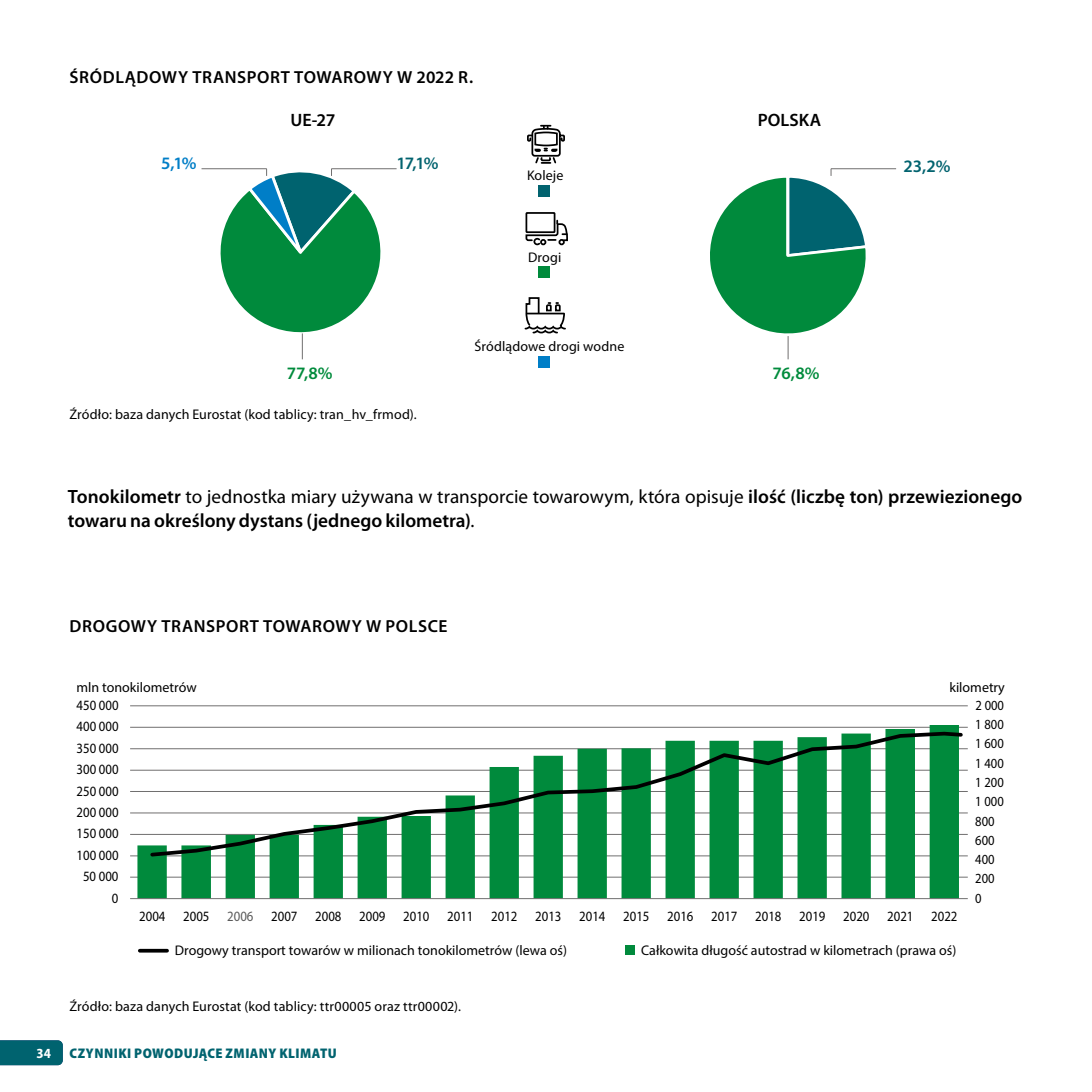
<style>
.page{position:relative;width:1092px;height:1092px;background:#fff}
.page>*{position:absolute;margin:0;border:0;box-sizing:border-box;transform-origin:0 0}
.t1{font:600 19.25px/24.5px "Myriad Pro";color:#000}
.t2{font:600 18.03px "Myriad Pro";letter-spacing:.005em;color:#000}
.t3{font:600 17.5px "Myriad Pro";letter-spacing:.03em;color:#000}
.t4{font:600 17.5px "Myriad Pro";color:#008b3c}
.t5{font:600 17.5px "Myriad Pro";color:#02636f}
.t6{font:600 17.5px "Myriad Pro";color:#007ec7}
.t7{font:14.17px "Myriad Pro";color:#000;scale:.9 1}
.t8{font:14px "Myriad Pro";color:#000}
.t9{font:14px "Myriad Pro";color:#000;scale:.9 1}
.t10{font:900 semi-condensed 14px "Myriad Pro";letter-spacing:.035em;color:#00636f}
.t11{font:700 semi-condensed 14px "Myriad Pro";color:#fff}
.s1{font-weight:400}
.s2{color:#5a5a5a}
</style>
<div class="page">
<div style="left:0;top:1040px;width:63px;height:25px;background:#00636f"></div>
<hr style="left:331px;top:168px;width:65px;height:1px;background:#706f6f">
<hr style="left:830px;top:168px;width:66px;height:1px;background:#706f6f">
<hr style="left:201px;top:168px;width:66px;height:1px;background:#706f6f">
<svg style="left:209px;top:168px;width:182px;height:191px"></svg>
<svg style="left:524px;top:297px;width:42px;height:71px"></svg>
<hr style="left:526px;top:312px;width:38px;height:2px;background:#000">
<svg style="left:525px;top:212px;width:43px;height:34px"></svg>
<svg style="left:527px;top:124px;width:38px;height:40px"></svg>
<div style="left:538px;top:185px;width:11px;height:11px;background:#02636f"></div>
<div style="left:538px;top:267px;width:11px;height:11px;background:#008a3c"></div>
<div style="left:538px;top:356px;width:11px;height:11px;background:#007ec7"></div>
<svg style="left:710px;top:169px;width:161px;height:190px"></svg>
<hr style="left:786px;top:176px;width:3px;height:79px;background:#fff">
<hr style="left:130px;top:705px;width:837px;height:1px;background:#706f6f">
<hr style="left:130px;top:727px;width:837px;height:1px;background:#706f6f">
<hr style="left:130px;top:748px;width:837px;height:1px;background:#706f6f">
<hr style="left:130px;top:769px;width:837px;height:1px;background:#706f6f">
<hr style="left:130px;top:791px;width:837px;height:1px;background:#706f6f">
<hr style="left:130px;top:812px;width:837px;height:1px;background:#706f6f">
<hr style="left:130px;top:834px;width:837px;height:1px;background:#706f6f">
<hr style="left:130px;top:855px;width:837px;height:1px;background:#706f6f">
<hr style="left:130px;top:876px;width:837px;height:1px;background:#706f6f">
<svg style="left:137px;top:725px;width:821px;height:173px;fill:#008a3c"></svg>
<hr style="left:130px;top:898px;width:837px;height:1px;background:#706f6f">
<svg style="left:148px;top:729px;width:816px;height:129px"></svg>
<div style="left:625px;top:944px;width:10px;height:10px;background:#008a3c"></div>
<svg style="left:140px;top:948px;width:27px;height:4px"></svg>
<p class="t3" style="left:70px;top:67px;width:405px">ŚRÓDLĄDOWY TRANSPORT TOWAROWY W 2022 R.</p>
<p class="t2" style="left:290px;top:110px;width:46px">UE-27</p>
<p class="t2" style="left:757px;top:110px;width:65px">POLSKA</p>
<p class="t6" style="left:161px;top:154px;width:37px">5,1%</p>
<p class="t5" style="left:396px;top:154px;width:43px">17,1%</p>
<p class="t5" style="left:903px;top:156px;width:49px">23,2%</p>
<p class="t8" style="left:527px;top:167px;width:38px">Koleje</p>
<p class="t8" style="left:528px;top:249px;width:35px">Drogi</p>
<p class="t8" style="left:474px;top:338px;width:151px">Śródlądowe drogi wodne</p>
<p class="t4" style="left:287px;top:363px;width:47px">77,8%</p>
<p class="t4" style="left:772px;top:363px;width:48px">76,8%</p>
<p class="t8" style="left:69px;top:407px;width:348px">Źródło: baza danych Eurostat (kod tablicy: tran_hv_frmod).</p>
<h1 class="t1" style="left:68px;top:484px;width:955px">Tonokilometr <span class="s1">to jednostka miary używana w transporcie towarowym, która opisuje</span> ilość (liczbę ton) przewiezionego towaru na określony dystans (jednego kilometra)<span class="s1">.</span></h1>
<p class="t3" style="left:70px;top:616px;width:379px">DROGOWY TRANSPORT TOWAROWY W POLSCE</p>
<p class="t8" style="left:76px;top:678px;width:122px">mln tonokilometrów</p>
<p class="t8" style="left:949px;top:678px;width:57px">kilometry</p>
<p class="t7" style="left:77px;top:696px;width:48px">450 000</p>
<p class="t7" style="left:77px;top:717px;width:48px">400 000</p>
<p class="t7" style="left:77px;top:739px;width:48px">350 000</p>
<p class="t7" style="left:77px;top:760px;width:48px">300 000</p>
<p class="t7" style="left:77px;top:782px;width:48px">250 000</p>
<p class="t7" style="left:77px;top:803px;width:48px">200 000</p>
<p class="t7" style="left:77px;top:824px;width:48px">150 000</p>
<p class="t7" style="left:77px;top:846px;width:48px">100 000</p>
<p class="t7" style="left:83px;top:867px;width:41px">50 000</p>
<p class="t7" style="left:112px;top:889px;width:9px">0</p>
<p class="t7" style="left:139px;top:907px;width:910px">2004 2005 <span class="s2">2006</span> 2007 2008 2009 2010 2011 2012 2013 2014 2015 2016 2017 2018 2019 2020 2021 2022</p>
<p class="t8" style="left:175px;top:941px;width:393px">Drogowy transport towarów w milionach tonokilometrów (lewa oś)</p>
<p class="t8" style="left:641px;top:941px;width:317px">Całkowita długość autostrad w kilometrach (prawa oś)</p>
<p class="t8" style="left:69px;top:998px;width:393px">Źródło: baza danych Eurostat (kod tablicy: ttr00005 oraz ttr00002).</p>
<p class="t11" style="left:36px;top:1045px;width:16px">34</p>
<p class="t10" style="left:70px;top:1045px;width:269px">CZYNNIKI POWODUJĄCE ZMIANY KLIMATU</p>
<p class="t9" style="left:975px;top:696px;width:33px">2 000</p>
<p class="t9" style="left:975px;top:715px;width:33px">1 800</p>
<p class="t9" style="left:975px;top:735px;width:33px">1 600</p>
<p class="t9" style="left:975px;top:754px;width:33px">1 400</p>
<p class="t9" style="left:975px;top:773px;width:33px">1 200</p>
<p class="t9" style="left:975px;top:792px;width:33px">1 000</p>
<p class="t9" style="left:975px;top:812px;width:23px">800</p>
<p class="t9" style="left:975px;top:831px;width:23px">600</p>
<p class="t9" style="left:975px;top:850px;width:23px">400</p>
<p class="t9" style="left:975px;top:870px;width:23px">200</p>
<p class="t9" style="left:975px;top:889px;width:9px">0</p>
</div>
